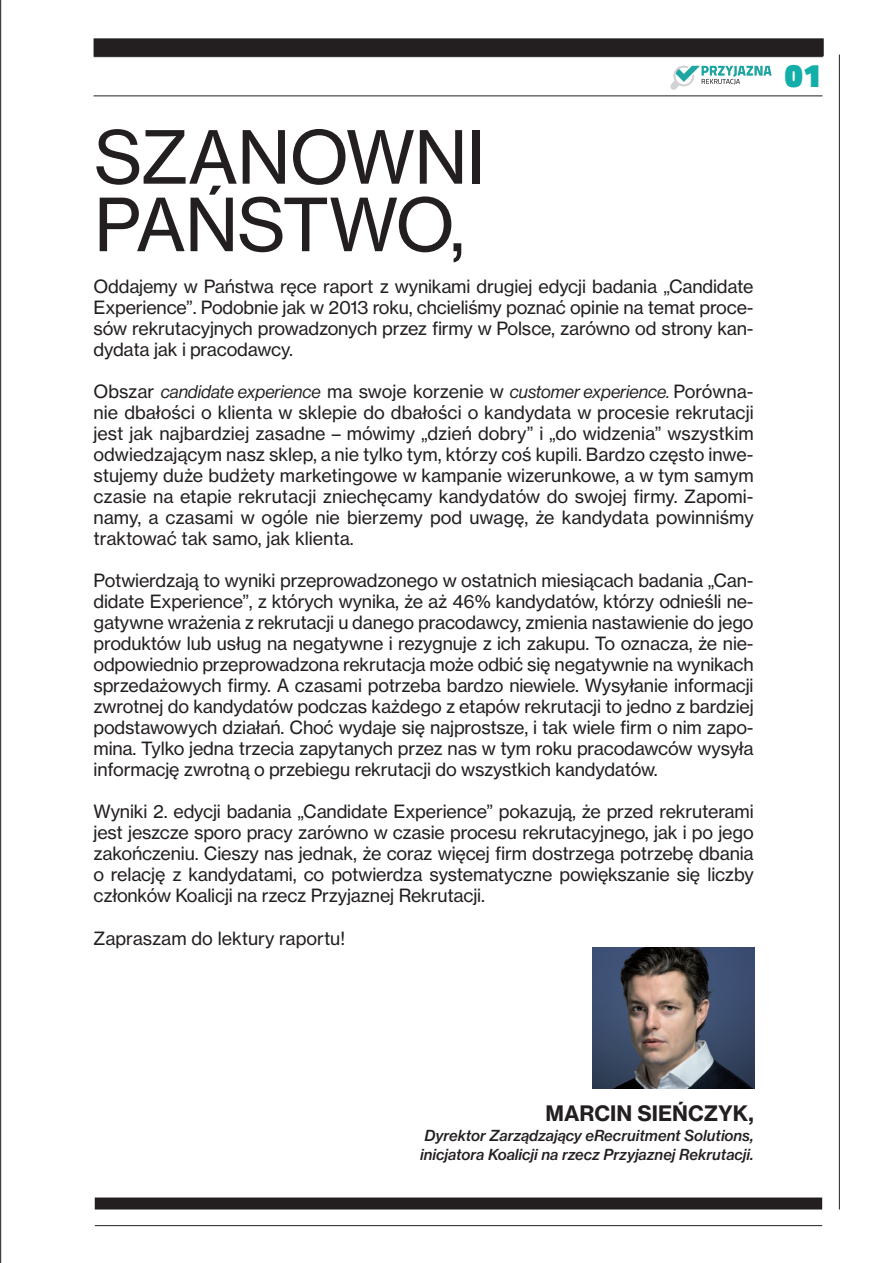
<style>
.page{position:relative;width:893px;height:1263px;background:#fff}
.page>*{position:absolute;margin:0;border:0;box-sizing:border-box;transform-origin:0 0}
.t1{font:72px "N Haas Grotesk TX Pro 55 Rg";letter-spacing:-.015em;color:#231f20}
.t2{font:900 32.85px "Titillium Web";color:#13aea9}
.t3{font:21px "N Haas Grotesk TX Pro 75 Bd";color:#231f20}
.t4{font:18px/21px "N Haas Grotesk TX Pro 55 Rg";letter-spacing:-.01em;color:#231f20;text-align:justify}
.t5{font:15px "N Haas Grotesk TX Pro 66 Md It";color:#231f20}
.s1{font-family:"N Haas Grotesk DS Pro 56 It"}
</style>
<div class="page">
<hr style="left:839px;top:55px;width:1px;height:1154px;background:#231f20">
<hr style="left:94px;top:95px;width:728px;height:1px;background:#231f20">
<hr style="left:94px;top:56px;width:729px;height:1px;background:#231f20">
<hr style="left:95px;top:1225px;width:727px;height:1px;background:#231f20">
<div style="left:95px;top:1197px;width:727px;height:12px;background:#231f20"></div>
<svg style="left:671px;top:66px;width:100px;height:24px"></svg>
<div style="left:94px;top:38px;width:730px;height:18px;background:#231f20"></div>
<svg style="left:0;top:0;width:1px;height:1263px"></svg>
<img style="left:592px;top:947px;width:162px;height:142px">
<p class="t1" style="left:94px;top:113px;width:393px">SZANOWNI</p>
<p class="t1" style="left:94px;top:181px;width:373px">PAŃSTWO,</p>
<p class="t4" style="left:94px;top:276px;width:662px">Oddajemy w Państwa ręce raport z wynikami drugiej edycji badania „Candidate Experience”. Podobnie jak w 2013 roku, chcieliśmy poznać opinie na temat proce&shy;sów rekrutacyjnych prowadzonych przez firmy w Polsce, zarówno od strony kan&shy;dydata jak i pracodawcy.</p>
<p class="t4" style="left:94px;top:381px;width:662px">Obszar <span class="s1">candidate experience</span> ma swoje korzenie w <span class="s1">customer experience.</span> Porówna&shy;nie dbałości o klienta w sklepie do dbałości o kandydata w procesie rekrutacji jest jak najbardziej zasadne – mówimy „dzień dobry” i „do widzenia” wszystkim odwiedzającym nasz sklep, a nie tylko tym, którzy coś kupili. Bardzo często inwe&shy;stujemy duże budżety marketingowe w kampanie wizerunkowe, a w tym samym czasie na etapie rekrutacji zniechęcamy kandydatów do swojej firmy. Zapomi&shy;namy, a czasami w ogóle nie bierzemy pod uwagę, że kandydata powinniśmy traktować tak samo, jak klienta.</p>
<p class="t4" style="left:94px;top:570px;width:662px">Potwierdzają to wyniki przeprowadzonego w ostatnich miesiącach badania „Can&shy;didate Experience”, z których wynika, że aż 46% kandydatów, którzy odnieśli ne&shy;gatywne wrażenia z rekrutacji u danego pracodawcy, zmienia nastawienie do jego produktów lub usług na negatywne i rezygnuje z ich zakupu. To oznacza, że nie&shy;odpowiednio przeprowadzona rekrutacja może odbić się negatywnie na wynikach sprzedażowych firmy. A czasami potrzeba bardzo niewiele. Wysyłanie informacji zwrotnej do kandydatów podczas każdego z etapów rekrutacji to jedno z bardziej podstawowych działań. Choć wydaje się najprostsze, i tak wiele firm o nim zapo&shy;mina. Tylko jedna trzecia zapytanych przez nas w tym roku pracodawców wysyła informację zwrotną o przebiegu rekrutacji do wszystkich kandydatów.</p>
<p class="t4" style="left:94px;top:801px;width:662px">Wyniki 2. edycji badania „Candidate Experience” pokazują, że przed rekruterami jest jeszcze sporo pracy zarówno w czasie procesu rekrutacyjnego, jak i po jego zakończeniu. Cieszy nas jednak, że coraz więcej firm dostrzega potrzebę dbania o relację z kandydatami, co potwierdza systematyczne powiększanie się liczby członków Koalicji na rzecz Przyjaznej Rekrutacji.</p>
<p class="t4" style="left:94px;top:928px;width:253px">Zapraszam do lektury raportu!</p>
<p class="t2" style="left:785px;top:51px;width:38px">01</p>
<p class="t3" style="left:545px;top:1100px;width:210px">MARCIN SIEŃCZYK,</p>
<p class="t5" style="left:424px;top:1126px;width:331px">Dyrektor Zarządzający eRecruitment Solutions,</p>
<p class="t5" style="left:420px;top:1145px;width:335px">inicjatora Koalicji na rzecz Przyjaznej Rekrutacji.</p>
</div>
